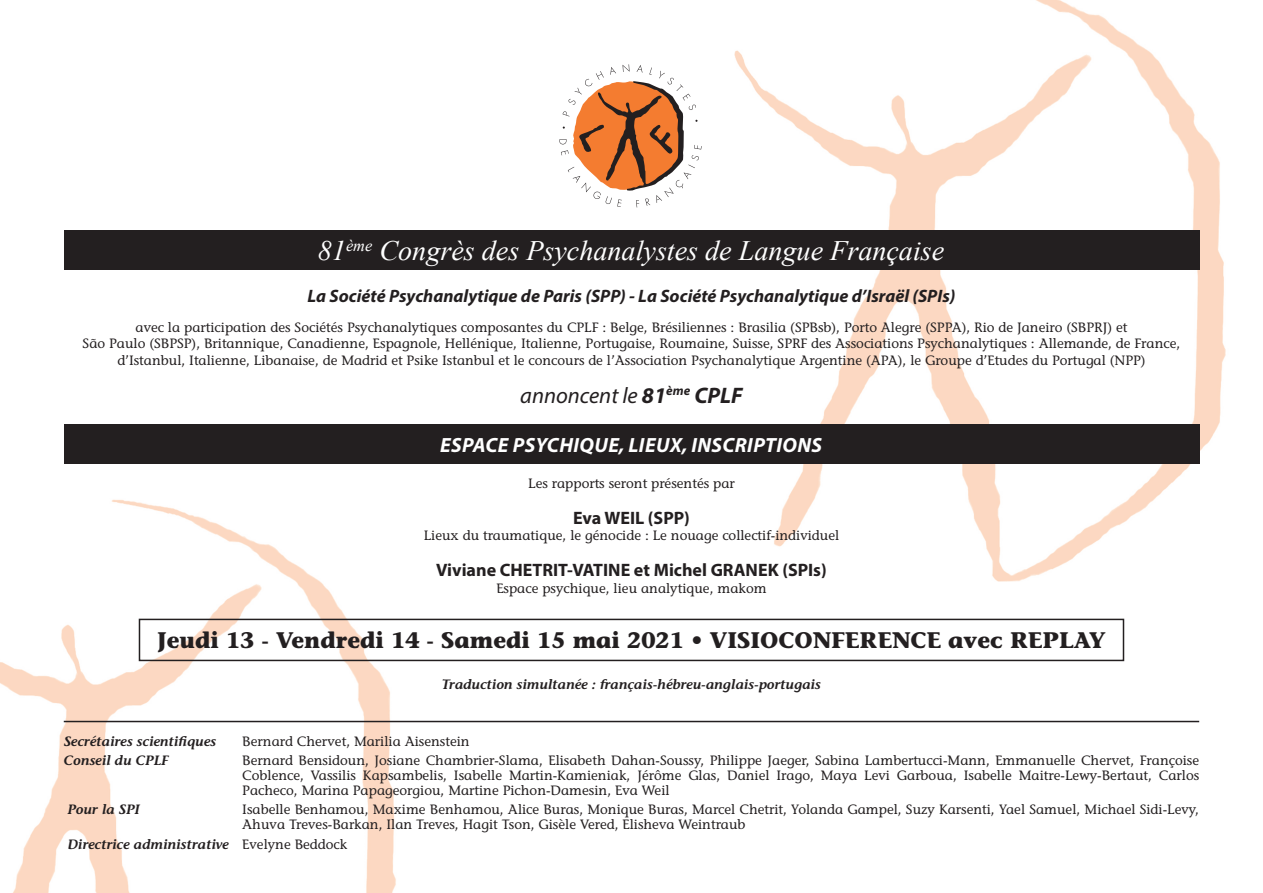
<style>
.page{position:relative;width:1263px;height:893px;background:#fff}
.page>*{position:absolute;margin:0;border:0;box-sizing:border-box;transform-origin:0 0}
.t1{font:italic 28.2px "Times New Roman";color:#fff}
.t2{font:700 22.5px "Stone Informal";color:#231f20}
.t3{font:italic 22.5px "Myriad Pro";color:#231f20}
.t4{font:italic 700 20.7px "Myriad Pro";letter-spacing:.02em;color:#fff}
.t5{font:italic 700 18px "Myriad Pro";color:#231f20}
.t6{font:700 18px "Myriad Pro";color:#231f20}
.t7{font:13.5px/15px "Stone Informal";color:#231f20;text-align:center}
.t8{font:italic 600 13.5px "Stone Informal";color:#231f20}
.s1{font-weight:700}
.s2{font-weight:400;font-style:normal}
</style>
<div class="page">
<img style="left:0;top:499px;width:416px;height:394px">
<img style="left:719px;top:0;width:507px;height:581px">
<svg style="left:559px;top:64px;width:143px;height:143px"></svg>
<div style="left:64px;top:231px;width:1135px;height:39px;background:#231f20"></div>
<div style="left:64px;top:424px;width:1135px;height:39px;background:#231f20"></div>
<div style="left:139px;top:619px;width:985px;height:42px;border:2px solid #231f20"></div>
<hr style="left:64px;top:721px;width:1135px;height:1px;background:#231f20">
<h1 class="t1" style="left:318px;top:231px;width:628px">81<sup>ème</sup> Congrès des Psychanalystes de Langue Française</h1>
<h3 class="t5" style="left:307px;top:285px;width:650px">La Société Psychanalytique de Paris (SPP) - La Société Psychanalytique d’Israël (SPIs)</h3>
<p class="t7" style="left:83px;top:319px;width:1099px;line-height:16.5px">avec la participation des Sociétés Psychanalytiques composantes du CPLF : Belge, Brésiliennes : Brasilia (SPBsb), Porto Alegre (SPPA), Rio de Janeiro (SBPRJ) et<br>São Paulo (SBPSP), Britannique, Canadienne, Espagnole, Hellénique, Italienne, Portugaise, Roumaine, Suisse, SPRF des Associations Psychanalytiques : Allemande, de France, d’Istanbul, Italienne, Libanaise, de Madrid et Psike Istanbul et le concours de l’Association Psychanalytique Argentine (APA), le Groupe d’Etudes du Portugal (NPP)</p>
<h2 class="t3" style="left:520px;top:381px;width:224px">annoncent le <span class="s1">81</span><sup>ème</sup> <span class="s1">CPLF</span></h2>
<h3 class="t4" style="left:440px;top:431px;width:383px">ESPACE PSYCHIQUE, LIEUX, INSCRIPTIONS</h3>
<p class="t7" style="left:528px;top:475px;width:208px">Les rapports seront présentés par</p>
<h3 class="t6" style="left:573px;top:506px;width:118px">Eva WEIL (SPP)</h3>
<p class="t7" style="left:424px;top:528px;width:417px">Lieux du traumatique, le génocide : Le nouage collectif-individuel</p>
<h3 class="t6" style="left:436px;top:558px;width:392px">Viviane CHETRIT-VATINE et Michel GRANEK (SPIs)</h3>
<p class="t7" style="left:496px;top:580px;width:272px">Espace psychique, lieu analytique, makom</p>
<h2 class="t2" style="left:157px;top:626px;width:950px">Jeudi 13 - Vendredi 14 - Samedi 15 mai 2021 • VISIOCONFERENCE avec REPLAY</h2>
<p class="t8" style="left:442px;top:676px;width:381px">Traduction simultanée : français-hébreu-anglais-portugais</p>
<p class="t8" style="left:64px;top:733px;width:154px">Secrétaires scientifiques</p>
<p class="t7" style="left:242px;top:734px;width:229px">Bernard Chervet, Marilia Aisenstein</p>
<p class="t8" style="left:64px;top:752px;width:107px">Conseil du CPLF</p>
<p class="t7" style="left:242px;top:753px;width:958px;text-align:justify">Bernard Bensidoun, Josiane Chambrier-Slama, Elisabeth Dahan-Soussy, Philippe Jaeger, Sabina Lambertucci-Mann, Emmanuelle Chervet, Françoise Coblence, Vassilis Kapsambelis, Isabelle Martin-Kamieniak, Jérôme Glas, Daniel Irago, Maya Levi Garboua, Isabelle Maitre-Lewy-Bertaut, Carlos Pacheco, Marina Papageorgiou, Martine Pichon-Damesin, Eva Weil</p>
<p class="t8" style="left:68px;top:801px;width:74px">Pour la SPI</p>
<p class="t7" style="left:242px;top:802px;width:958px;text-align:left">Isabelle Benhamou, Maxime Benhamou, Alice Buras, Monique Buras, Marcel Chetrit, Yolanda Gampel, Suzy Karsenti, Yael Samuel, Michael Sidi-Levy,<br>Ahuva Treves-Barkan, Ilan Treves, Hagit Tson, Gisèle Vered, Elisheva Weintraub</p>
<p class="t8" style="left:68px;top:836px;width:281px">Directrice administrative <span class="s2">Evelyne Beddock</span></p>
</div>
